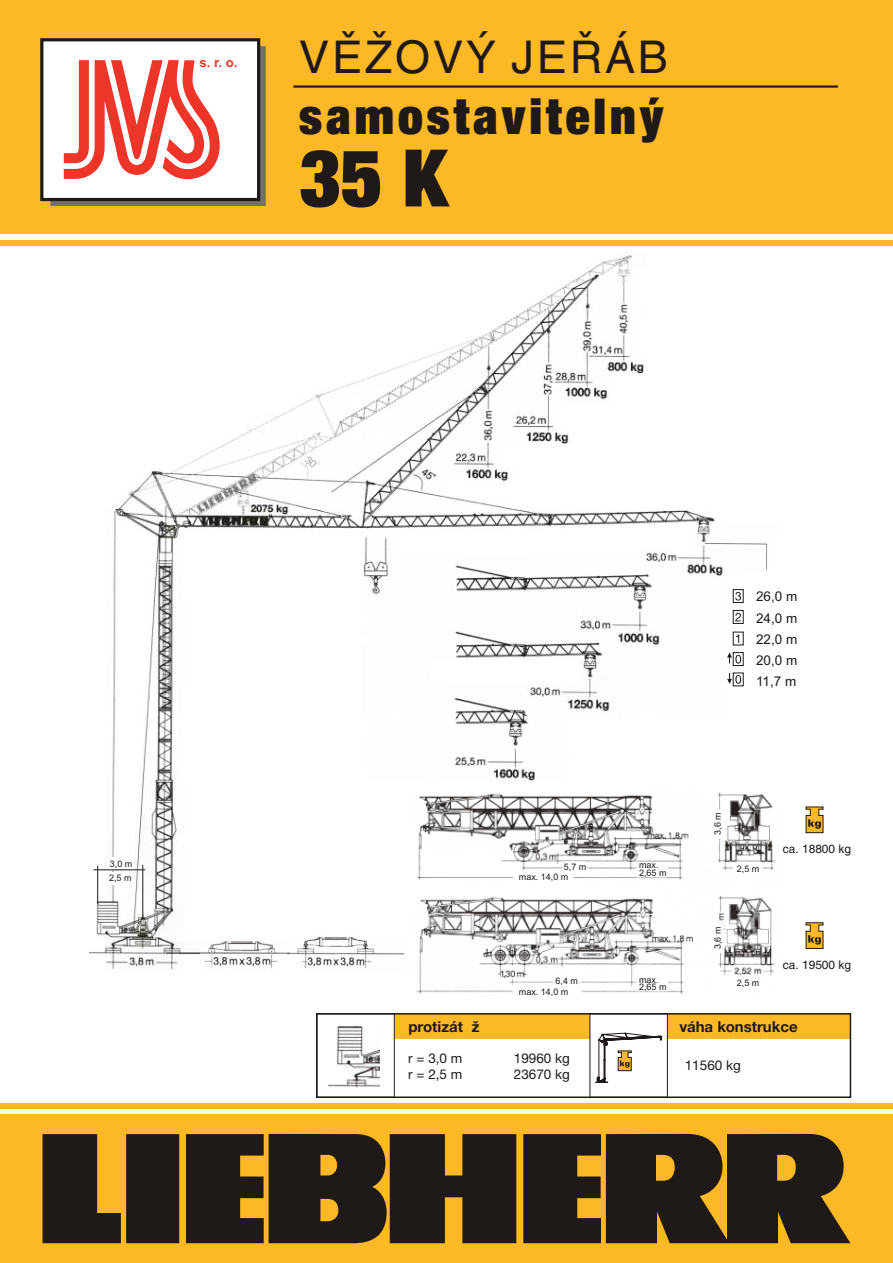
<style>
.page{position:relative;width:893px;height:1263px;background:#fff}
.page>*{position:absolute;margin:0;border:0;box-sizing:border-box;transform-origin:0 0}
.t1{font:900 expanded 79.5px "Helvetica Neue CE";color:#1f1a17}
.t2{font:900 expanded 49.5px "Helvetica Neue CE";letter-spacing:.08em;color:#1f1a17}
.t3{font:45.15px "Helvetica";letter-spacing:.06em;color:#1f1a17}
.t4{font:700 15px "Helvetica New E";color:#1f1a17}
.t5{font:13.5px/15.5px "Helvetica New E";color:#1f1a17}
.t6{font:13.5px/21.1px "Arial";color:#1f1a17;text-align:justify}
.t7{font:700 13.2px "Arial";color:#ee3529}
.t8{font:11.85px "Helvetica";color:#1f1a17}
.t9{font:9px/7.2px "Arial";color:#1f1a17}
</style>
<div class="page">
<img style="left:89px;top:254px;width:679px;height:715px">
<div style="left:201px;top:925px;width:386px;height:58px;background:#fff"></div>
<img style="left:166px;top:918px;width:122px;height:52px">
<div style="left:107px;top:872px;width:27px;height:12px;background:#fff"></div>
<div style="left:0;top:0;width:893px;height:234px;background:#fcb825"></div>
<div style="left:107px;top:857px;width:27px;height:13px;background:#fff"></div>
<div style="left:50px;top:46px;width:216px;height:160px;border:4px solid #737070"></div>
<div style="left:0;top:1114px;width:893px;height:149px;background:#fcb825"></div>
<div style="left:0;top:1103px;width:893px;height:6px;background:#fcb825"></div>
<div style="left:42px;top:40px;width:217px;height:159px;background:#fff"></div>
<div style="left:40px;top:38px;width:220px;height:163px;border:3px solid #1f1a17"></div>
<svg style="left:43px;top:1134px;width:807px;height:110px;background:#433419"></svg>
<svg style="left:64px;top:60px;width:156px;height:119px"></svg>
<hr style="left:293px;top:86px;width:545px;height:2px;background:#1f1a17">
<div style="left:0;top:240px;width:893px;height:6px;background:#fcb825"></div>
<div style="left:317px;top:1014px;width:533px;height:25px;background:#fcb825"></div>
<div style="left:317px;top:1014px;width:77px;height:83px;background:#fff"></div>
<div style="left:316px;top:1013px;width:79px;height:85px;border:1px solid #1f1a17"></div>
<div style="left:590px;top:1014px;width:77px;height:83px;background:#fff"></div>
<div style="left:589px;top:1013px;width:79px;height:85px;border:1px solid #1f1a17"></div>
<svg style="left:594px;top:1032px;width:68px;height:51px"></svg>
<div style="left:316px;top:1013px;width:535px;height:85px;border:1px solid #1f1a17"></div>
<div style="left:753px;top:572px;width:64px;height:411px;background:#fff"></div>
<img style="left:412px;top:788px;width:364px;height:101px">
<div style="left:733px;top:863px;width:29px;height:11px;background:#fff"></div>
<div style="left:713px;top:809px;width:11px;height:29px;background:#fff"></div>
<div style="left:515px;top:872px;width:57px;height:11px;background:#fff"></div>
<div style="left:564px;top:862px;width:22px;height:11px;background:#fff"></div>
<div style="left:563px;top:861px;width:23px;height:12px;border:1px solid #fff"></div>
<div style="left:637px;top:863px;width:31px;height:14px;background:#fff"></div>
<hr style="left:97px;top:866px;width:1px;height:38px;background:#1f1a17">
<hr style="left:142px;top:865px;width:1px;height:54px;background:#1f1a17">
<hr style="left:94px;top:869px;width:51px;height:1px;background:#1f1a17">
<svg style="left:727px;top:673px;width:14px;height:11px"></svg>
<svg style="left:727px;top:653px;width:14px;height:10px"></svg>
<div style="left:733px;top:652px;width:10px;height:14px;border:1px solid #1f1a17"></div>
<svg style="left:736px;top:634px;width:3px;height:9px"></svg>
<svg style="left:735px;top:613px;width:6px;height:8px"></svg>
<div style="left:733px;top:610px;width:10px;height:14px;border:1px solid #1f1a17"></div>
<svg style="left:735px;top:592px;width:6px;height:8px"></svg>
<div style="left:733px;top:589px;width:10px;height:14px;border:1px solid #1f1a17"></div>
<img style="left:288px;top:918px;width:115px;height:51px">
<svg style="left:806px;top:806px;width:17px;height:27px"></svg>
<svg style="left:806px;top:922px;width:17px;height:27px"></svg>
<img style="left:413px;top:892px;width:362px;height:102px">
<div style="left:733px;top:978px;width:29px;height:11px;background:#fff"></div>
<div style="left:713px;top:924px;width:11px;height:29px;background:#fff"></div>
<div style="left:515px;top:986px;width:57px;height:11px;background:#fff"></div>
<div style="left:555px;top:976px;width:23px;height:11px;background:#fff"></div>
<div style="left:637px;top:977px;width:31px;height:14px;background:#fff"></div>
<img style="left:329px;top:1027px;width:50px;height:59px">
<h3 class="t7" style="left:199px;top:55px;width:40px">s. r. o.</h3>
<h3 class="t3" style="left:299px;top:31px;width:370px">VÌŽOVÝ JEØÁB</h3>
<h2 class="t2" style="left:299px;top:88px;width:366px">samostavitelný</h2>
<h1 class="t1" style="left:299px;top:133px;width:150px">35 K</h1>
<p class="t9" style="left:109px;top:857px;width:25px;line-height:14.1px">3,0 m<br>2,5 m</p>
<h3 class="t6" style="left:756px;top:587px;width:43px">26,0 m 24,0 m 22,0 m 20,0 m 11,7 m</h3>
<p class="t9" style="left:564px;top:864px;width:24px">5,7 m</p>
<p class="t9" style="left:639px;top:862px;width:29px">max.<br>2,65 m</p>
<p class="t9" style="left:519px;top:874px;width:51px">max. 14,0 m</p>
<p class="t9" style="left:556px;top:978px;width:24px">6,4 m</p>
<p class="t9" style="left:639px;top:976px;width:29px">max.<br>2,65 m</p>
<p class="t9" style="left:519px;top:988px;width:51px">max. 14,0 m</p>
<p class="t9" style="left:715px;top:835px;width:24px;rotate:-90deg">3,6 m</p>
<p class="t9" style="left:737px;top:865px;width:24px">2,5 m</p>
<p class="t9" style="left:715px;top:949px;width:24px;rotate:-90deg">3,6 m</p>
<p class="t9" style="left:737px;top:979px;width:24px">2,5 m</p>
<h3 class="t8" style="left:783px;top:842px;width:70px">ca. 18800 kg</h3>
<h3 class="t8" style="left:783px;top:958px;width:70px">ca. 19500 kg</h3>
<h3 class="t4" style="left:408px;top:1021px;width:73px">protizátì ž</h3>
<h3 class="t4" style="left:680px;top:1021px;width:120px">váha konstrukce</h3>
<h3 class="t5" style="left:685px;top:1058px;width:58px">11560 kg</h3>
<h3 class="t5" style="left:408px;top:1052px;width:56px">r = 3,0 m r = 2,5 m</h3>
<h3 class="t5" style="left:514px;top:1052px;width:58px">19960 kg<br>23670 kg</h3>
</div>
